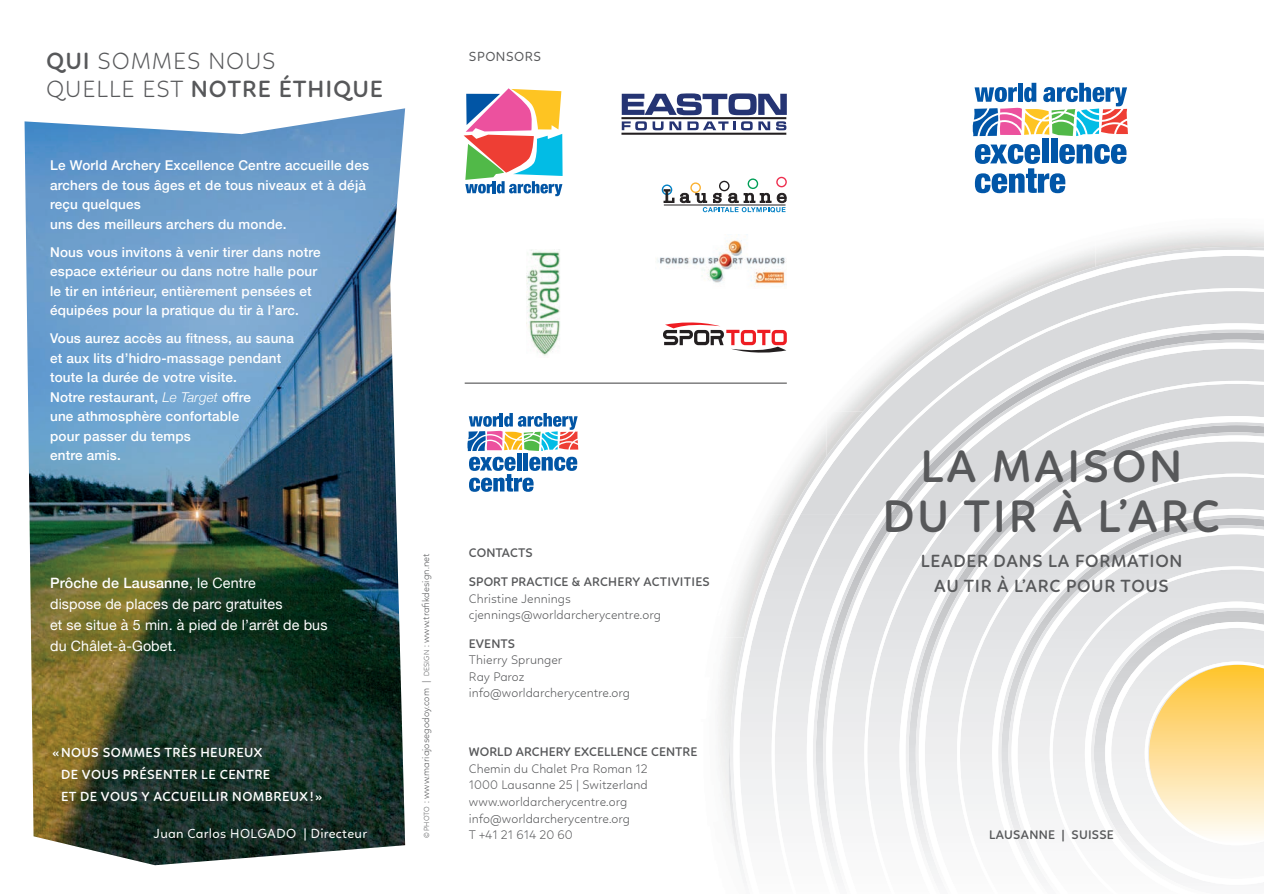
<style>
.page{position:relative;width:1264px;height:894px;background:#fff}
.page>*{position:absolute;margin:0;border:0;box-sizing:border-box;transform-origin:0 0}
.t1{font:600 46.5px/49.5px "Linotte";letter-spacing:.055em;color:#57585a;text-align:center}
.t2{font:300 24px/28.8px "Linotte";letter-spacing:.04em;color:#57585a}
.t3{font:600 18px/24.8px "Linotte";letter-spacing:.04em;color:#57585a;text-align:center}
.t4{font:14.25px/21px "Helvetica Neue";letter-spacing:.01em;color:#fff}
.t5{font:500 13.5px/19.5px "Helvetica Neue";letter-spacing:.015em;color:#fff}
.t6{font:600 13.5px/22.2px "Linotte";letter-spacing:.03em;color:#fff}
.t7{font:13.5px "Linotte";letter-spacing:.02em;color:#fff}
.t8{font:13.5px "Linotte";letter-spacing:.04em;color:#57585a}
.t9{font:300 12.75px/16.5px "Linotte";letter-spacing:.005em;color:#57585a}
.t10{font:600 12.75px "Linotte";letter-spacing:.005em;color:#57585a}
.t11{font:300 9.75px "Linotte";letter-spacing:.005em;color:#57585a}
.s1{font-weight:600}
.s2{font-weight:300;font-style:italic}
.s3{font-weight:500}
.s4{font-size:7.5px}
</style>
<div class="page">
<svg style="left:972px;top:83px;width:156px;height:53px"></svg>
<div style="left:1042px;top:138px;width:6px;height:25px;background:#0156a8"></div>
<div style="left:1051px;top:138px;width:6px;height:25px;background:#0156a8"></div>
<svg style="left:975px;top:144px;width:151px;height:49px"></svg>
<img style="left:25px;top:108px;width:380px;height:756px">
<svg style="left:775px;top:247px;width:489px;height:267px"></svg>
<svg style="left:794px;top:250px;width:470px;height:264px"></svg>
<svg style="left:838px;top:288px;width:426px;height:226px;fill:#d9dadc"></svg>
<svg style="left:951px;top:380px;width:313px;height:134px"></svg>
<img style="left:718px;top:637px;width:15px;height:196px">
<img style="left:733px;top:514px;width:39px;height:360px">
<img style="left:841px;top:514px;width:23px;height:305px">
<img style="left:955px;top:514px;width:309px;height:305px">
<img style="left:1097px;top:528px;width:167px;height:38px">
<img style="left:772px;top:514px;width:69px;height:360px">
<img style="left:864px;top:514px;width:91px;height:360px">
<img style="left:957px;top:514px;width:140px;height:360px">
<img style="left:1050px;top:566px;width:214px;height:308px">
<img style="left:1145px;top:661px;width:119px;height:183px">
<svg style="left:467px;top:413px;width:111px;height:78px"></svg>
<svg style="left:1149px;top:664px;width:115px;height:179px;background:#fbe2a7"></svg>
<svg style="left:622px;top:93px;width:165px;height:22px"></svg>
<svg style="left:622px;top:121px;width:25px;height:9px"></svg>
<svg style="left:653px;top:121px;width:28px;height:9px"></svg>
<svg style="left:687px;top:121px;width:48px;height:9px"></svg>
<svg style="left:741px;top:121px;width:29px;height:9px"></svg>
<svg style="left:776px;top:121px;width:10px;height:9px"></svg>
<hr style="left:621px;top:117px;width:165px;height:2px;background:#231f20">
<hr style="left:621px;top:133px;width:165px;height:2px;background:#231f20">
<img style="left:657px;top:234px;width:130px;height:54px">
<div style="left:661px;top:184px;width:11px;height:11px;border:1px solid #0080c5;border-radius:50%"></div>
<div style="left:690px;top:182px;width:11px;height:11px;border:1px solid #fbb131;border-radius:50%"></div>
<div style="left:719px;top:180px;width:11px;height:11px;border:1px solid #231f20;border-radius:50%"></div>
<div style="left:747px;top:178px;width:11px;height:11px;border:1px solid #009e57;border-radius:50%"></div>
<div style="left:776px;top:176px;width:11px;height:11px;border:1px solid #ee2e4e;border-radius:50%"></div>
<svg style="left:663px;top:189px;width:11px;height:14px"></svg>
<svg style="left:680px;top:193px;width:107px;height:19px"></svg>
<hr style="left:664px;top:204px;width:121px;height:1px;background:#231f20">
<svg style="left:663px;top:320px;width:124px;height:34px"></svg>
<svg style="left:464px;top:88px;width:99px;height:108px"></svg>
<img style="left:526px;top:249px;width:34px;height:107px">
<hr style="left:465px;top:382px;width:322px;height:1px;background:#3e3e3f">
<h2 class="t2" style="left:46px;top:46px;width:338px"><span class="s1">QUI</span> SOMMES NOUS<br>QUELLE EST <span class="s1">NOTRE ÉTHIQUE</span></h2>
<p class="t5" style="left:50px;top:154px;width:320px">Le World Archery Excellence Centre accueille des archers de tous âges et de tous niveaux et à déjà reçu quelques<br>uns des meilleurs archers du monde.</p>
<p class="t5" style="left:50px;top:241px;width:272px">Nous vous invitons à venir tirer dans notre espace extérieur ou dans notre halle pour le tir en intérieur, entièrement pensées et équipées pour la pratique du tir à l’arc.</p>
<p class="t5" style="left:50px;top:327px;width:245px">Vous aurez accès au fitness, au sauna et aux lits d’hidro-massage pendant toute la durée de votre visite.<br>Notre restaurant, <span class="s2">Le Target</span> offre<br>une athmosphère confortable<br>pour passer du temps<br>entre amis.</p>
<p class="t4" style="left:50px;top:573px;width:279px"><span class="s3">Prôche de Lausanne</span>, le Centre<br>dispose de places de parc gratuites<br>et se situe à 5 min. à pied de l’arrêt de bus du Châlet-à-Gobet.</p>
<p class="t6" style="left:61px;top:741px;width:263px;text-indent:-9px">« NOUS SOMMES TRÈS HEUREUX<br>DE VOUS PRÉSENTER LE CENTRE<br>ET DE VOUS Y ACCUEILLIR NOMBREUX ! »</p>
<p class="t7" style="left:154px;top:825px;width:215px">Juan Carlos HOLGADO | Directeur</p>
<p class="t8" style="left:469px;top:48px;width:74px">SPONSORS</p>
<p class="t11" style="left:420px;top:838px;width:286px;rotate:-90deg"><span class="s4">© PHOTO</span> : www.mariajosegodoy.com | <span class="s4">DESIGN</span> : www.trafikdesign.net</p>
<p class="t10" style="left:469px;top:545px;width:65px">CONTACTS</p>
<p class="t10" style="left:469px;top:574px;width:242px">SPORT PRACTICE &amp; ARCHERY ACTIVITIES</p>
<p class="t9" style="left:469px;top:589px;width:193px">Christine Jennings cjennings@worldarcherycentre.org</p>
<p class="t10" style="left:469px;top:635px;width:48px">EVENTS</p>
<p class="t9" style="left:469px;top:651px;width:163px">Thierry Sprunger<br>Ray Paroz info@worldarcherycentre.org</p>
<p class="t10" style="left:469px;top:744px;width:230px">WORLD ARCHERY EXCELLENCE CENTRE</p>
<p class="t9" style="left:469px;top:760px;width:180px">Chemin du Chalet Pra Roman 12<br>1000 Lausanne 25 | Switzerland www.worldarcherycentre.org info@worldarcherycentre.org<br>T +41 21 614 20 60</p>
<h1 class="t1" style="left:883px;top:441px;width:339px">LA MAISON<br>DU TIR À L’ARC</h1>
<h3 class="t3" style="left:921px;top:548px;width:263px">LEADER DANS LA FORMATION<br>AU TIR À L’ARC POUR TOUS</h3>
<p class="t10" style="left:989px;top:826px;width:126px">LAUSANNE | SUISSE</p>
</div>
